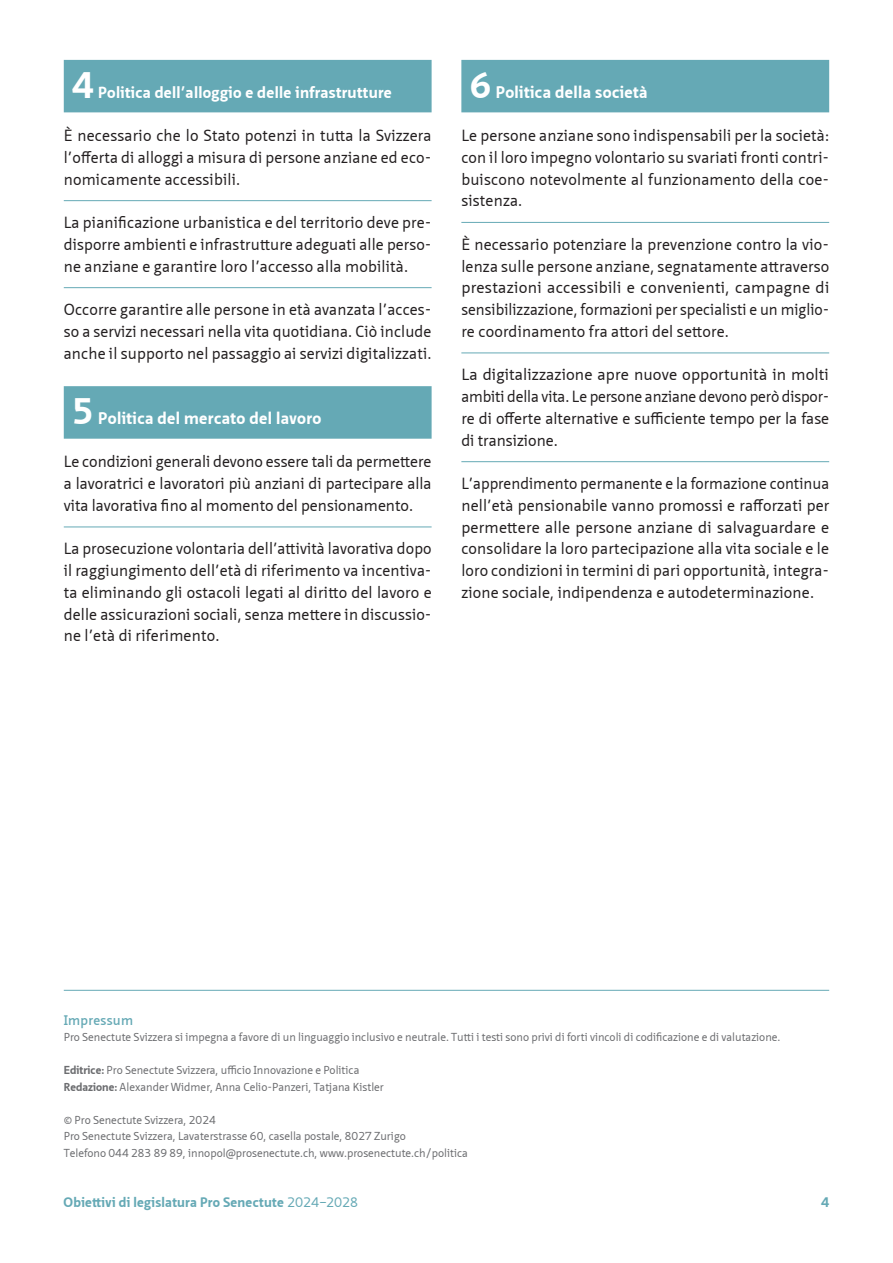
<style>
.page{position:relative;width:893px;height:1263px;background:#fff}
.page>*{position:absolute;margin:0;border:0;box-sizing:border-box;transform-origin:0 0}
.Untertitel_1_Zeile{font:700 36px "Neue Sans Pro";color:#fff}
.Untertitel_1_Zeile-2{font:700 16.5px "Neue Sans Pro";letter-spacing:.02em;color:#fff}
.Lauftext{font:15.75px/21.8px "Neue Sans Pro";letter-spacing:.01em;color:#231f20;text-align:justify}
.Lauftext_ohne_Absatzlinie{font:15.75px/21.8px "Neue Sans Pro";letter-spacing:.01em;color:#231f20;text-align:justify}
.Untertitel_1_Zeile-3{font:700 15.75px "Neue Sans Pro";letter-spacing:.02em;color:#fff}
.t1{font:700 13.5px "Neue Sans Pro";letter-spacing:.02em;color:#65a9b5}
.Titel_Impressum{font:600 13.5px "Neue Sans Pro";letter-spacing:.02em;color:#65a9b5}
.Text_Impressum{font:11.25px/16.5px "Neue Sans Pro";color:#6c6d70}
.s1{font-size:36px}
.s2{font-weight:700}
.s3{font-weight:400}
</style>
<div class="page">
<div style="left:64px;top:60px;width:368px;height:52px;background:#65a9b5"></div>
<hr style="left:64px;top:200px;width:368px;height:1px;background:#65a9b5">
<hr style="left:64px;top:287px;width:368px;height:1px;background:#65a9b5">
<div style="left:64px;top:386px;width:368px;height:53px;background:#65a9b5"></div>
<hr style="left:64px;top:527px;width:368px;height:1px;background:#65a9b5">
<div style="left:461px;top:60px;width:368px;height:52px;background:#65a9b5"></div>
<hr style="left:461px;top:222px;width:368px;height:1px;background:#65a9b5">
<hr style="left:461px;top:353px;width:368px;height:1px;background:#65a9b5">
<hr style="left:461px;top:461px;width:368px;height:1px;background:#65a9b5">
<hr style="left:64px;top:990px;width:765px;height:1px;background:#65a9b5">
<p class="Untertitel_1_Zeile" style="left:72px;top:61px;width:23px">4</p>
<p class="Untertitel_1_Zeile-3" style="left:98px;top:82px;width:295px">Politica dell’alloggio e delle infrastrutture</p>
<p class="Lauftext" style="left:64px;top:124px;width:369px">È necessario che lo Stato potenzi in tutta la Svizzera l’offerta di alloggi a misura di persone anziane ed eco&shy;nomicamente accessibili.</p>
<p class="Lauftext" style="left:64px;top:211px;width:369px">La pianificazione urbanistica e del territorio deve pre&shy;disporre ambienti e infrastrutture adeguati alle perso&shy;ne anziane e garantire loro l’accesso alla mobilità.</p>
<p class="Lauftext_ohne_Absatzlinie" style="left:64px;top:298px;width:369px">Occorre garantire alle persone in età avanzata l’acces&shy;so a servizi necessari nella vita quotidiana. Ciò include anche il supporto nel passaggio ai servizi digitalizzati.</p>
<p class="Untertitel_1_Zeile-2" style="left:72px;top:407px;width:251px"><span class="s1">5</span> Politica del mercato del lavoro</p>
<p class="Lauftext" style="left:64px;top:451px;width:369px">Le condizioni generali devono essere tali da permettere a lavoratrici e lavoratori più anziani di partecipare alla vita lavorativa fino al momento del pensionamento.</p>
<p class="Lauftext_ohne_Absatzlinie" style="left:64px;top:538px;width:369px">La prosecuzione volontaria dell’attività lavorativa dopo il raggiungimento dell’età di riferimento va incentiva&shy;ta eliminando gli ostacoli legati al diritto del lavoro e delle assicurazioni sociali, senza mettere in discussio&shy;ne l’età di riferimento.</p>
<p class="Untertitel_1_Zeile-2" style="left:470px;top:81px;width:179px"><span class="s1">6</span> Politica della società</p>
<p class="Lauftext" style="left:461px;top:124px;width:369px">Le persone anziane sono indispensabili per la società: con il loro impegno volontario su svariati fronti contri&shy;buiscono notevolmente al funzionamento della coe&shy;sistenza.</p>
<p class="Lauftext" style="left:461px;top:233px;width:370px">È necessario potenziare la prevenzione contro la vio&shy;lenza sulle persone anziane, segnatamente attraverso prestazioni accessibili e convenienti, campagne di sensibilizzazione, formazioni per specialisti e un miglio&shy;re coordinamento fra attori del settore.</p>
<p class="Lauftext" style="left:461px;top:364px;width:369px">La digitalizzazione apre nuove opportunità in molti ambiti della vita. Le persone anziane devono però dispor&shy;re di offerte alternative e sufficiente tempo per la fase di transizione.</p>
<p class="Lauftext_ohne_Absatzlinie" style="left:461px;top:472px;width:369px">L’apprendimento permanente e la formazione continua nell’età pensionabile vanno promossi e rafforzati per permettere alle persone anziane di salvaguardare e consolidare la loro partecipazione alla vita sociale e le loro condizioni in termini di pari opportunità, integra&shy;zione sociale, indipendenza e autodeterminazione.</p>
<p class="Titel_Impressum" style="left:64px;top:1011px;width:71px">Impressum</p>
<p class="Text_Impressum" style="left:64px;top:1029px;width:718px">Pro Senectute Svizzera si impegna a favore di un linguaggio inclusivo e neutrale. Tutti i testi sono privi di forti vincoli di codificazione e di valutazione.</p>
<p class="Text_Impressum" style="left:64px;top:1062px;width:322px"><span class="s2">Editrice:</span> Pro Senectute Svizzera, ufficio Innovazione e Politica<br><span class="s2">Redazione:</span> Alexander Widmer, Anna Celio-Panzeri, Tatjana Kistler</p>
<p class="Text_Impressum" style="left:64px;top:1111px;width:154px">© Pro Senectute Svizzera, 2024</p>
<p class="Text_Impressum" style="left:64px;top:1128px;width:344px">Pro Senectute Svizzera, Lavaterstrasse 60, casella postale, 8027 Zurigo</p>
<p class="Text_Impressum" style="left:64px;top:1144px;width:406px">Telefono 044 283 89 89, innopol@prosenectute.ch, www.prosenectute.ch/politica</p>
<p class="t1" style="left:64px;top:1193px;width:296px">Obiettivi di legislatura Pro Senectute <span class="s3">2024–2028</span></p>
<p class="t1" style="left:821px;top:1193px;width:10px">4</p>
</div>
